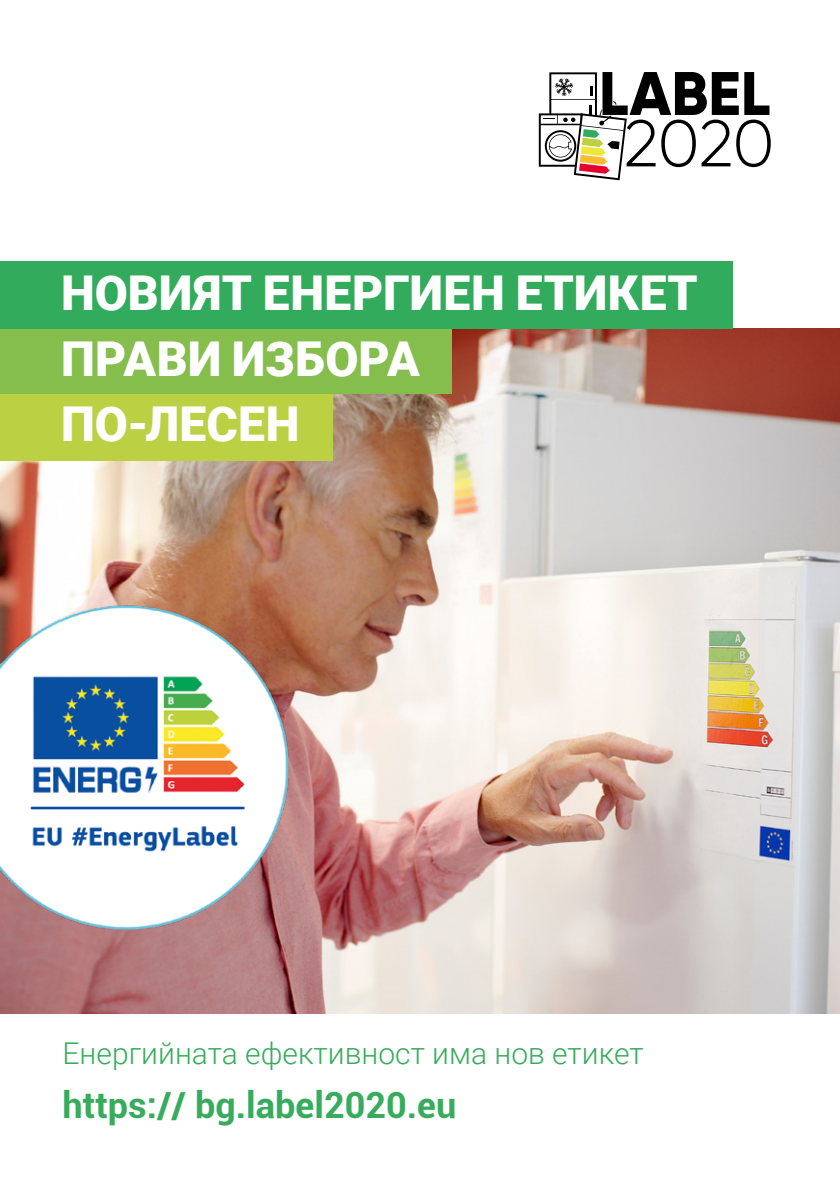
<style>
.page{position:relative;width:840px;height:1191px;background:#fff}
.page>*{position:absolute;margin:0;border:0;box-sizing:border-box;transform-origin:0 0}
.t1{font:900 48px/65.6px "Roboto";letter-spacing:.005em;color:#fff}
.t2{font:700 36px "Roboto";color:#38ac5c}
.t3{font:300 30px "Roboto";color:#38ac5c}
</style>
<div class="page">
<img style="left:0;top:329px;width:839px;height:685px">
<img style="left:0;top:514px;width:372px;height:490px">
<svg style="left:538px;top:72px;width:232px;height:108px"></svg>
<div style="left:0;top:393px;width:332px;height:68px;background:#bbd143"></div>
<div style="left:0;top:327px;width:451px;height:66px;background:#85be4c"></div>
<div style="left:0;top:261px;width:731px;height:68px;background:#32ac5c"></div>
<p class="t1" style="left:61px;top:258px;width:638px">НОВИЯТ ЕНЕРГИЕН ЕТИКЕТ<br>ПРАВИ ИЗБОРА<br>ПО-ЛЕСЕН</p>
<p class="t3" style="left:62px;top:1032px;width:582px">Енергийната ефективност има нов етикет</p>
<p class="t2" style="left:62px;top:1080px;width:395px">https:// bg.label2020.eu</p>
</div>
